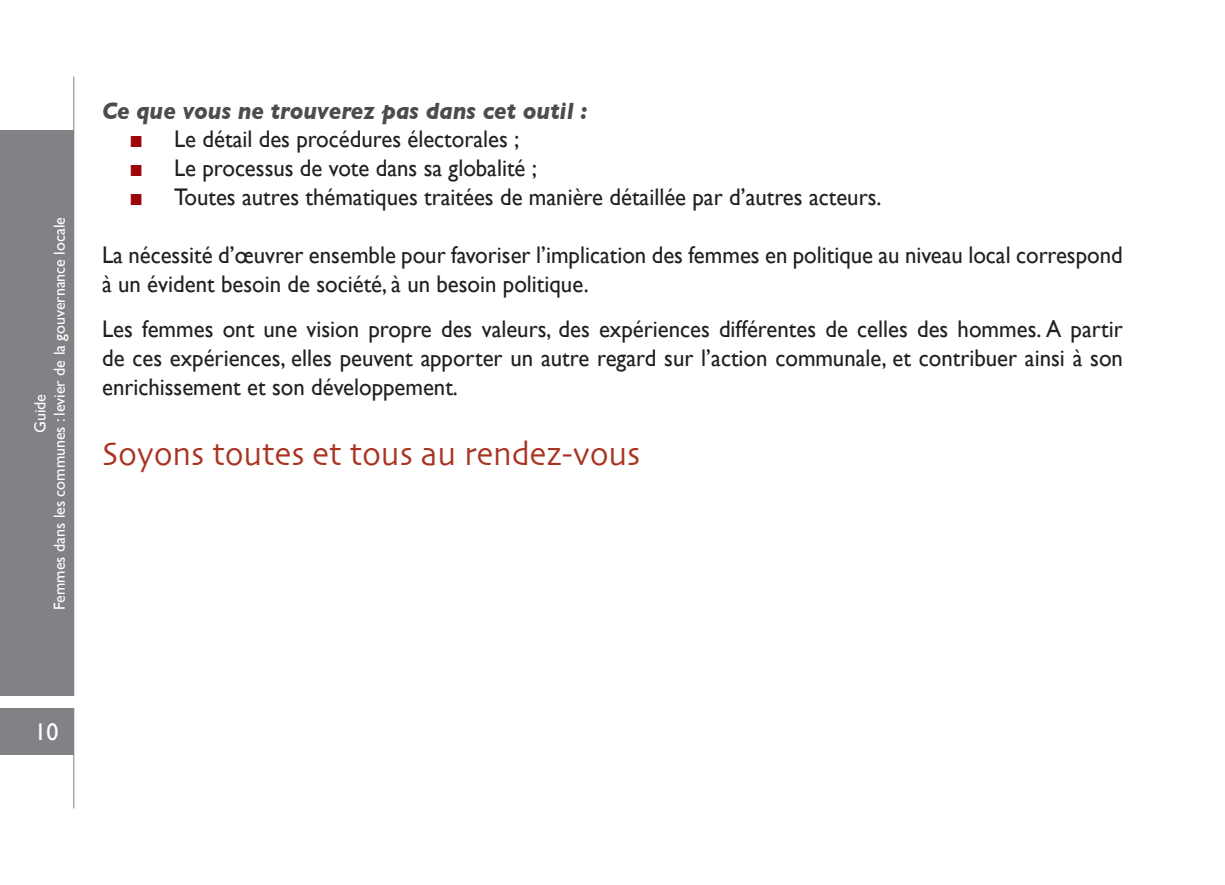
<style>
.page{position:relative;width:1225px;height:885px;background:#fff}
.page>*{position:absolute;margin:0;border:0;box-sizing:border-box;transform-origin:0 0}
.t1{font:34px "Skia";color:#a93321;scale:.95 1}
.t2{font:24px/28.8px "Gill Sans";color:#231f20;scale:.95 1}
.t3{font:italic 700 24px "Gill Sans";color:#4b4c4d;scale:.95 1}
.t4{font:24px "Gill Sans";color:#fff}
.t5{font:16px/19.2px "Gill Sans";color:#fff;text-align:center}
.s1{color:#9b070c}
</style>
<div class="page">
<div style="left:0;top:130px;width:74px;height:624px;background:#808285"></div>
<hr style="left:73px;top:77px;width:1px;height:731px;background:#808285">
<div style="left:0;top:696px;width:75px;height:11px;background:#fff"></div>
<p class="t5" style="left:30px;top:610px;width:394px;rotate:-90deg">Guide<br>Femmes dans les communes : levier de la gouvernance locale</p>
<p class="t3" style="left:102px;top:96px;width:512px">Ce que vous ne trouverez pas dans cet outil :</p>
<p class="t2" style="left:130px;top:125px;width:411px"><span class="s1">■</span> Le détail des procédures électorales ;</p>
<p class="t2" style="left:130px;top:153px;width:429px"><span class="s1">■</span> Le processus de vote dans sa globalité ;</p>
<p class="t2" style="left:130px;top:182px;width:792px"><span class="s1">■</span> Toutes autres thématiques traitées de manière détaillée par d’autres acteurs.</p>
<p class="t2" style="left:102px;top:240px;width:1076px">La nécessité d’œuvrer ensemble pour favoriser l’implication des femmes en politique au niveau local correspond à un évident besoin de société, à un besoin politique.</p>
<p class="t2" style="left:102px;top:314px;width:1076px;text-align:justify">Les femmes ont une vision propre des valeurs, des expériences différentes de celles des hommes. A partir de ces expériences, elles peuvent apporter un autre regard sur l’action communale, et contribuer ainsi à son enrichissement et son développement.</p>
<h1 class="t1" style="left:102px;top:433px;width:568px">Soyons toutes et tous au rendez-vous</h1>
<p class="t4" style="left:35px;top:718px;width:25px">10</p>
</div>
